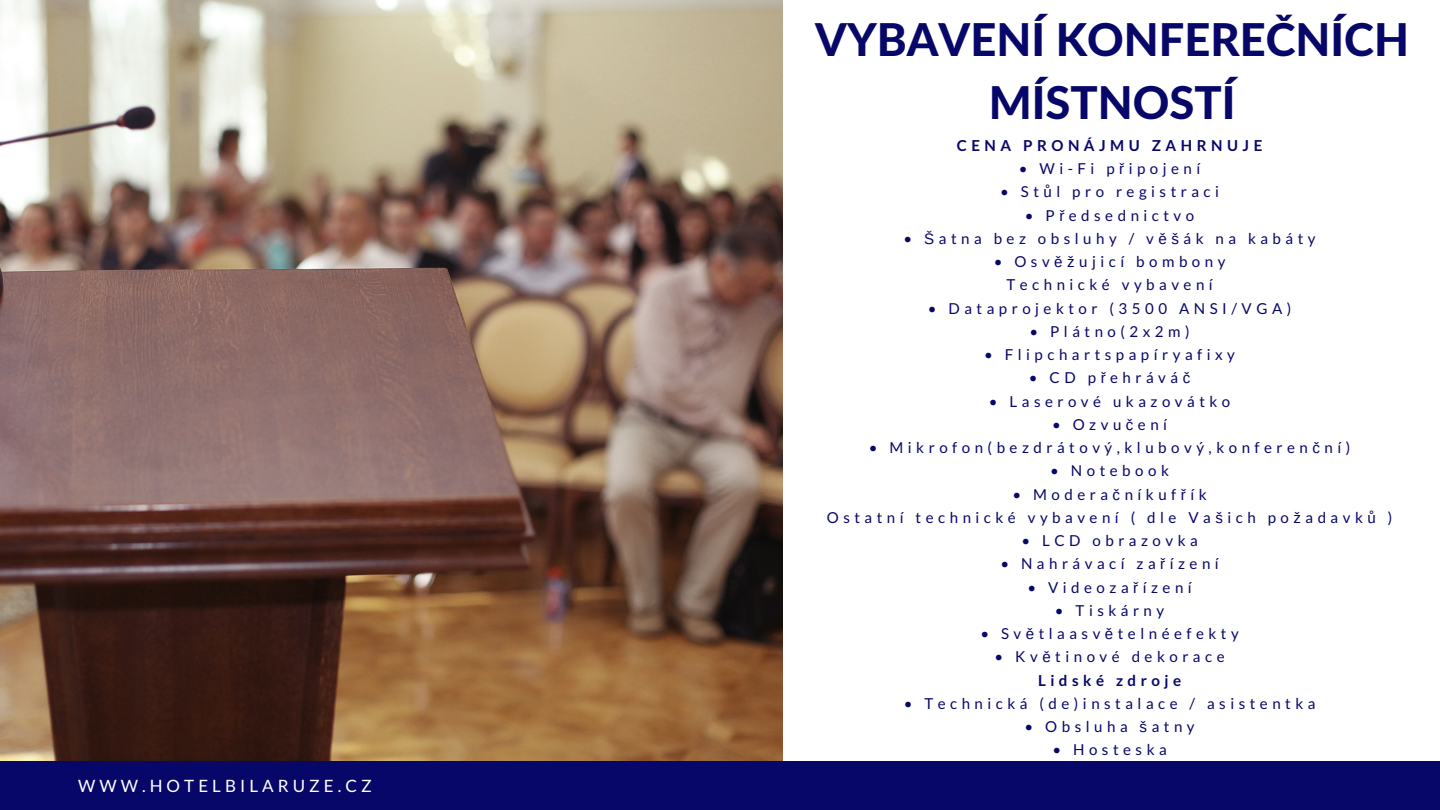
<style>
.page{position:relative;width:1440px;height:810px;background:#fff}
.page>*{position:absolute;margin:0;border:0;box-sizing:border-box;transform-origin:0 0}
.t1{font:800 45.3px/63px "Lato";color:#07076a;text-align:center}
.t2{font:17px "Lato";letter-spacing:.24em;color:#fff}
.t3{font:15.1px/23.2px "Lato";letter-spacing:.3em;color:#07076a;text-align:center}
.t4{font:700 15.1px "Lato";letter-spacing:.3em;color:#07076a}
.s1{font-family:"Liberation Sans"}
.s2{font-weight:700}
</style>
<div class="page">
<img style="left:0;top:0;width:782px;height:761px">
<div style="left:0;top:761px;width:1440px;height:49px;background:#07076a"></div>
<p class="t2" style="left:78px;top:775px;width:295px">WWW.HOTELBILARUZE.CZ</p>
<h1 class="t1" style="left:815px;top:6px;width:595px">VYBAVENÍ KONFEREČNÍCH<br>MÍSTNOSTÍ</h1>
<p class="t4" style="left:957px;top:136px;width:307px">CENA PRONÁJMU ZAHRNUJE</p>
<p class="t3" style="left:1019px;top:157px;width:183px">• Wi-Fi p<span class="s1">ř</span>ipojení</p>
<p class="t3" style="left:1000px;top:180px;width:220px">• St<span class="s1">ů</span>l pro registraci</p>
<p class="t3" style="left:1025px;top:203px;width:171px">• P<span class="s1">ř</span>edsednictvo</p>
<p class="t3" style="left:904px;top:227px;width:414px">• <span class="s1">Š</span>atna bez obsluhy / v<span class="s1">ěš</span>ák na kabáty</p>
<p class="t3" style="left:994px;top:250px;width:233px">• Osv<span class="s1">ěž</span>ujicí bombony<br>Technické vybavení</p>
<p class="t3" style="left:928px;top:296px;width:365px">• Dataprojektor (3500 ANSI/VGA)</p>
<p class="t3" style="left:1030px;top:320px;width:162px">• Plátno(2x2m)</p>
<p class="t3" style="left:984px;top:343px;width:252px">• Flipchartspapíryafixy</p>
<p class="t3" style="left:1029px;top:366px;width:163px">• CD p<span class="s1">ř</span>ehrává<span class="s1">č</span></p>
<p class="t3" style="left:989px;top:389px;width:243px">• Laserové ukazovátko</p>
<p class="t3" style="left:1052px;top:413px;width:117px">• Ozvu<span class="s1">č</span>ení</p>
<p class="t3" style="left:869px;top:436px;width:483px">• Mikrofon(bezdrátový,klubový,konferen<span class="s1">č</span>ní)</p>
<p class="t3" style="left:1050px;top:459px;width:120px">• Notebook</p>
<p class="t3" style="left:827px;top:482px;width:567px">• Modera<span class="s1">č</span>níkuf<span class="s1">ř</span>ík<br>Ostatní technické vybavení ( dle Va<span class="s1">š</span>ich po<span class="s1">ž</span>adavk<span class="s1">ů</span> )</p>
<p class="t3" style="left:1021px;top:529px;width:178px">• LCD obrazovka</p>
<p class="t3" style="left:1000px;top:552px;width:220px">• Nahrávací za<span class="s1">ř</span>ízení</p>
<p class="t3" style="left:1027px;top:575px;width:166px">• Videoza<span class="s1">ř</span>ízení</p>
<p class="t3" style="left:1055px;top:599px;width:111px">• Tiskárny</p>
<p class="t3" style="left:980px;top:622px;width:260px">• Sv<span class="s1">ě</span>tlaasv<span class="s1">ě</span>telnéefekty</p>
<p class="t3" style="left:995px;top:645px;width:232px">• Kv<span class="s1">ě</span>tinové dekorace<br><span class="s2">Lidské zdroje</span></p>
<p class="t3" style="left:904px;top:692px;width:413px">• Technická (de)instalace / asistentka</p>
<p class="t3" style="left:1025px;top:715px;width:172px">• Obsluha <span class="s1">š</span>atny</p>
<p class="t3" style="left:1052px;top:738px;width:116px">• Hosteska</p>
</div>
